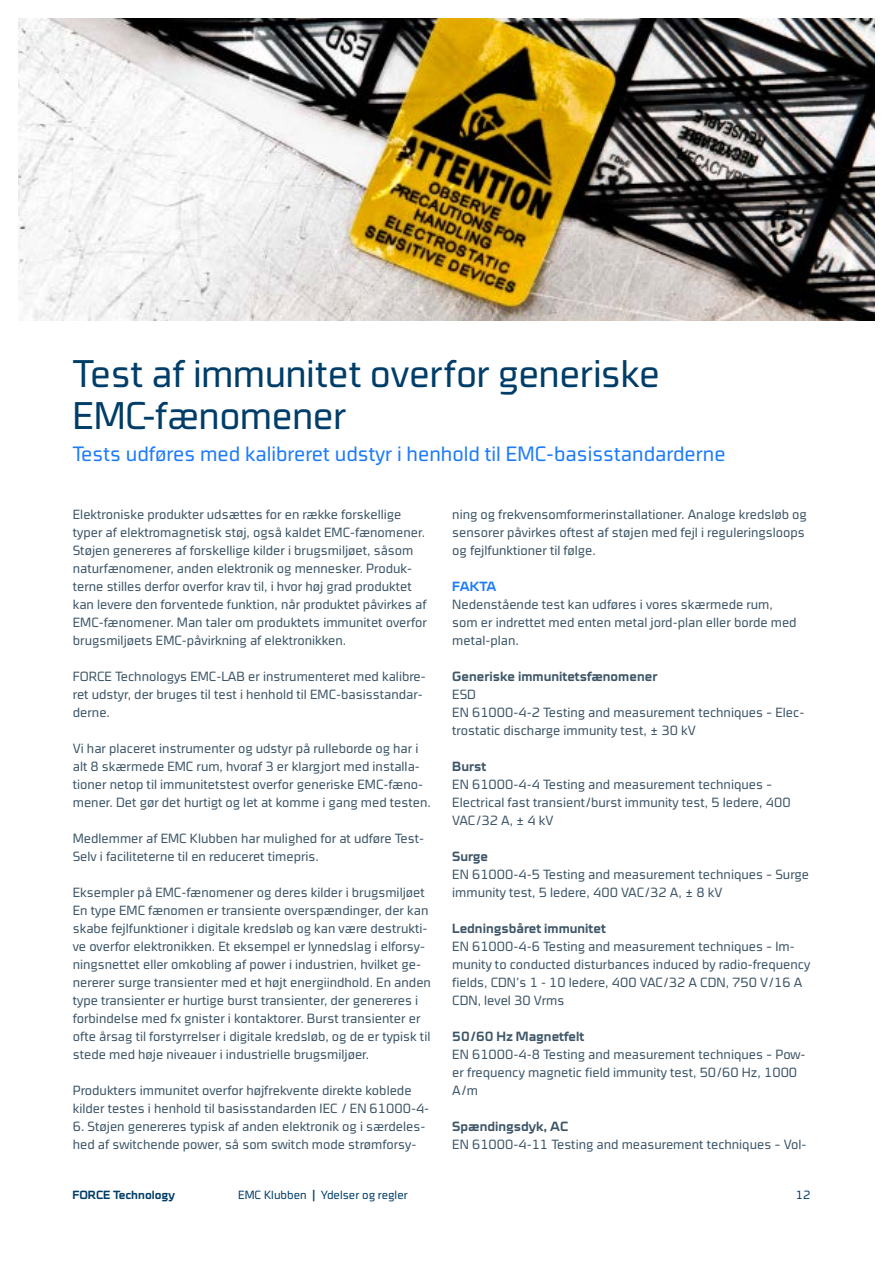
<style>
.page{position:relative;width:893px;height:1263px;background:#fff}
.page>*{position:absolute;margin:0;border:0;box-sizing:border-box;transform-origin:0 0}
.t1{font:300 condensed 39px/42px "Cube OT";letter-spacing:-.015em;color:#003d68}
.t2{font:300 condensed 21px "Cube OT";color:#1d7bfa}
.t3{font:300 condensed 13.5px/18px "Cube OT";color:#3d5567}
.t4{font:700 13.5px "Cube OT";color:#3d5567}
.t5{font:700 13.5px "Cube OT";letter-spacing:-.02em;color:#1d7bfa}
.t6{font:300 condensed 12px "Cube OT";color:#003d68}
.t7{font:700 12px "Cube OT";color:#003d68}
.s1{font-weight:700;font-stretch:normal}
</style>
<div class="page">
<img style="left:18px;top:18px;width:857px;height:302px">
<h1 class="t1" style="left:72px;top:353px;width:589px">Test af immunitet overfor generiske<br>EMC-fænomener</h1>
<h2 class="t2" style="left:72px;top:442px;width:655px">Tests udføres med kalibreret udstyr i henhold til EMC-basisstandarderne</h2>
<p class="t3" style="left:73px;top:505px;width:356px">Elektroniske produkter udsættes for en række forskellige typer af elektromagnetisk støj, også kaldet EMC-fænomener.<br>Støjen genereres af forskellige kilder i brugsmiljøet, såsom naturfænomener, anden elektronik og mennesker. Produk&shy;terne stilles derfor overfor krav til, i hvor høj grad produktet kan levere den forventede funktion, når produktet påvirkes af EMC-fænomener. Man taler om produktets immunitet overfor brugsmiljøets EMC-påvirkning af elektronikken.</p>
<p class="t3" style="left:73px;top:667px;width:355px">FORCE Technologys EMC-LAB er instrumenteret med kalibre&shy;ret udstyr, der bruges til test i henhold til EMC-basisstandar&shy;derne.</p>
<p class="t3" style="left:73px;top:739px;width:360px">Vi har placeret instrumenter og udstyr på rulleborde og har i alt 8 skærmede EMC rum, hvoraf 3 er klargjort med installa&shy;tioner netop til immunitetstest overfor generiske EMC-fæno&shy;mener. Det gør det hurtigt og let at komme i gang med testen.</p>
<p class="t3" style="left:73px;top:829px;width:353px">Medlemmer af EMC Klubben har mulighed for at udføre Test-<br>Selv i faciliteterne til en reduceret timepris.</p>
<p class="t3" style="left:73px;top:883px;width:360px">Eksempler på EMC-fænomener og deres kilder i brugsmiljøet En type EMC fænomen er transiente overspændinger, der kan skabe fejlfunktioner i digitale kredsløb og kan være destrukti&shy;ve overfor elektronikken. Et eksempel er lynnedslag i elforsy&shy;ningsnettet eller omkobling af power i industrien, hvilket ge&shy;nererer surge transienter med et højt energiindhold. En anden type transienter er hurtige burst transienter, der genereres i forbindelse med fx gnister i kontaktorer. Burst transienter er ofte årsag til forstyrrelser i digitale kredsløb, og de er typisk til stede med høje niveauer i industrielle brugsmiljøer.</p>
<p class="t3" style="left:73px;top:1081px;width:358px">Produkters immunitet overfor højfrekvente direkte koblede kilder testes i henhold til basisstandarden IEC / EN 61000-4-</p>
<p class="t3" style="left:73px;top:1117px;width:354px">6. Støjen genereres typisk af anden elektronik og i særdeles&shy;hed af switchende power, så som switch mode strømforsy-</p>
<p class="t3" style="left:452px;top:505px;width:356px">ning og frekvensomformerinstallationer. Analoge kredsløb og sensorer påvirkes oftest af støjen med fejl i reguleringsloops og fejlfunktioner til følge.</p>
<p class="t5" style="left:452px;top:578px;width:46px">FAKTA</p>
<p class="t3" style="left:452px;top:595px;width:346px">Nedenstående test kan udføres i vores skærmede rum, som er indrettet med enten metal jord-plan eller borde med metal-plan.</p>
<p class="t4" style="left:452px;top:668px;width:207px">Generiske immunitetsfænomener</p>
<p class="t3" style="left:452px;top:685px;width:354px">ESD<br>EN 61000-4-2 Testing and measurement techniques – Elec&shy;trostatic discharge immunity test, ± 30 kV</p>
<p class="t4" style="left:452px;top:758px;width:36px">Burst</p>
<p class="t3" style="left:452px;top:775px;width:340px">EN 61000-4-4 Testing and measurement techniques –<br>Electrical fast transient/burst immunity test, 5 ledere, 400<br>VAC/32 A, ± 4 kV</p>
<p class="t4" style="left:452px;top:848px;width:37px">Surge</p>
<p class="t3" style="left:452px;top:865px;width:358px">EN 61000-4-5 Testing and measurement techniques – Surge immunity test, 5 ledere, 400 VAC/32 A, ± 8 kV</p>
<p class="t4" style="left:452px;top:920px;width:155px">Ledningsbåret immunitet</p>
<p class="t3" style="left:452px;top:937px;width:360px">EN 61000-4-6 Testing and measurement techniques – Im&shy;munity to conducted disturbances induced by radio-frequency fields, CDN’s 1 - 10 ledere, 400 VAC/32 A CDN, 750 V/16 A CDN, level 30 Vrms</p>
<p class="t4" style="left:452px;top:1028px;width:134px">50/60 Hz Magnetfelt</p>
<p class="t3" style="left:452px;top:1045px;width:355px">EN 61000-4-8 Testing and measurement techniques – Pow&shy;er frequency magnetic field immunity test, 50/60 Hz, 1000<br>A/m</p>
<p class="t4" style="left:452px;top:1118px;width:117px">Spændingsdyk, AC</p>
<p class="t3" style="left:452px;top:1135px;width:356px">EN 61000-4-11 Testing and measurement techniques – Vol-</p>
<p class="t7" style="left:72px;top:1188px;width:104px">FORCE Technology</p>
<p class="t6" style="left:238px;top:1188px;width:171px">EMC Klubben <span class="s1">|</span> Ydelser og regler</p>
<p class="t6" style="left:796px;top:1188px;width:16px">12</p>
</div>
